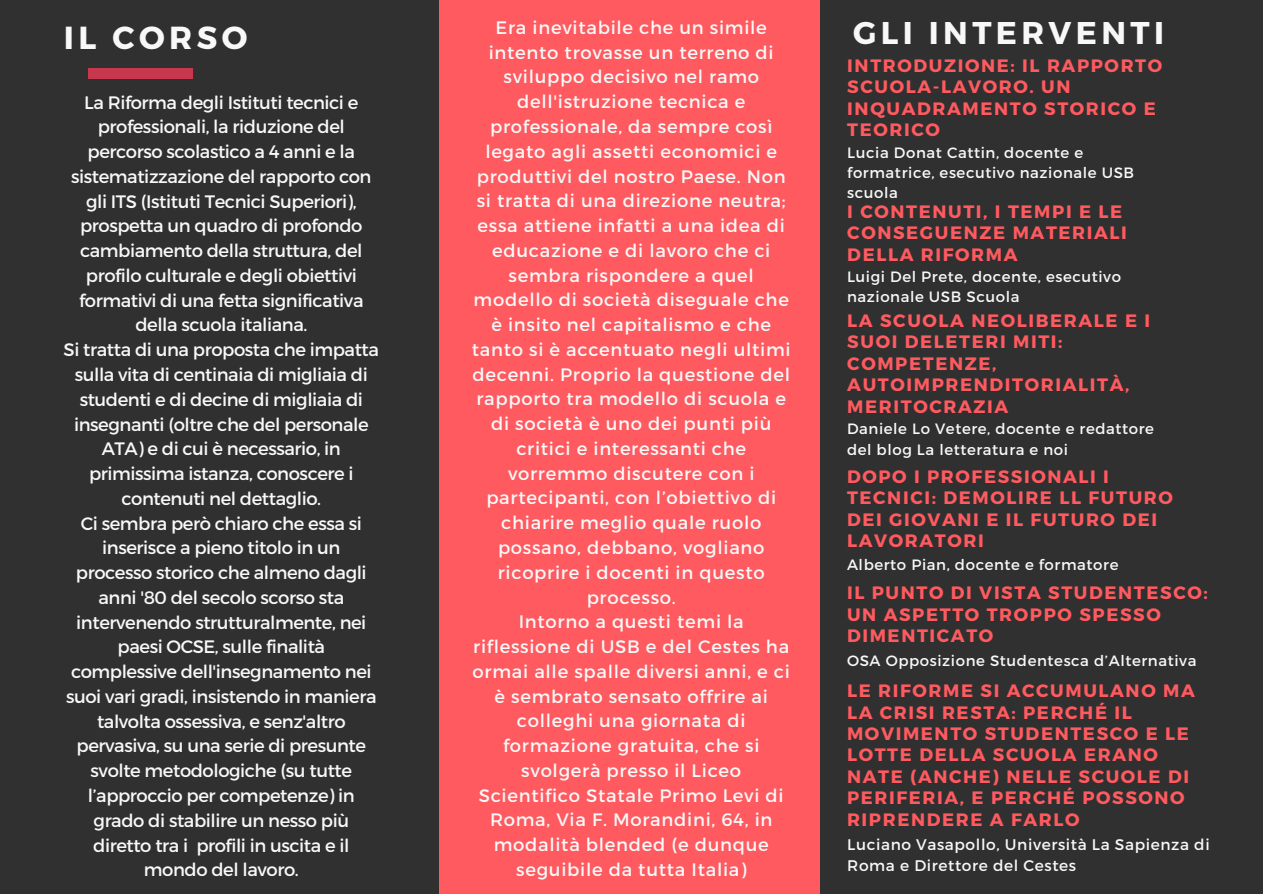
<style>
.page{position:relative;width:1263px;height:894px;background:#fff}
.page>*{position:absolute;margin:0;border:0;box-sizing:border-box;transform-origin:0 0}
.t1{font:700 31.95px "Montserrat";letter-spacing:.14em;color:#f8f8f8}
.t2{font:700 31.35px "Montserrat";letter-spacing:.14em;color:#f8f8f8}
.t3{font:18px/24.8px "Montserrat";letter-spacing:-.025em;color:#f8f8f8;text-align:center}
.t4{font:18px/24.8px "Montserrat";letter-spacing:.04em;color:#f8f8f8;text-align:center}
.t5{font:700 18px/21.3px "Montserrat";letter-spacing:.09em;color:#ff5a5f}
.t6{font:15.45px/20.9px "Montserrat";letter-spacing:.04em;color:#f8f8f8}
.t7{font:15px/20.2px "Montserrat";letter-spacing:.04em;color:#f8f8f8}
</style>
<div class="page">
<div style="left:0;top:0;width:1263px;height:893px;background:#303030"></div>
<div style="left:439px;top:0;width:380px;height:893px;background:#ff5a5f"></div>
<div style="left:88px;top:69px;width:105px;height:10px;background:#c7374e"></div>
<p class="t1" style="left:64px;top:16px;width:185px">IL CORSO</p>
<p class="t4" style="left:472px;top:14px;width:320px">Era inevitabile che un simile intento trovasse un terreno di sviluppo decisivo nel ramo dell'istruzione tecnica e professionale, da sempre così legato agli assetti economici e produttivi del nostro Paese. Non si tratta di una direzione neutra; essa attiene infatti a una idea di educazione e di lavoro che ci sembra rispondere a quel modello di società diseguale che è insito nel capitalismo e che tanto si è accentuato negli ultimi decenni. Proprio la questione del rapporto tra modello di scuola e di società è uno dei punti più critici e interessanti che vorremmo discutere con i partecipanti, con l’obiettivo di chiarire meglio quale ruolo possano, debbano, vogliano ricoprire i docenti in questo processo.</p>
<p class="t4" style="left:473px;top:608px;width:319px">Intorno a questi temi la riflessione di USB e del Cestes ha ormai alle spalle diversi anni, e ci è sembrato sensato offrire ai colleghi una giornata di formazione gratuita, che si svolgerà presso il Liceo<br>Scientifico Statale Primo Levi di<br>Roma, Via F. Morandini, 64, in modalità blended (e dunque seguibile da tutta Italia)</p>
<p class="t3" style="left:71px;top:89px;width:302px">La Riforma degli Istituti tecnici e professionali, la riduzione del percorso scolastico a 4 anni e la sistematizzazione del rapporto con gli ITS (Istituti Tecnici Superiori), prospetta un quadro di profondo cambiamento della struttura, del profilo culturale e degli obiettivi formativi di una fetta significativa della scuola italiana.</p>
<p class="t3" style="left:64px;top:336px;width:317px">Si tratta di una proposta che impatta sulla vita di centinaia di migliaia di studenti e di decine di migliaia di insegnanti (oltre che del personale ATA) e di cui è necessario, in primissima istanza, conoscere i contenuti nel dettaglio.</p>
<p class="t3" style="left:66px;top:509px;width:312px">Ci sembra però chiaro che essa si inserisce a pieno titolo in un processo storico che almeno dagli anni '80 del secolo scorso sta intervenendo strutturalmente, nei paesi OCSE, sulle finalità complessive dell'insegnamento nei suoi vari gradi, insistendo in maniera talvolta ossessiva, e senz'altro pervasiva, su una serie di presunte svolte metodologiche (su tutte l’approccio per competenze) in grado di stabilire un nesso più diretto tra i profili in uscita e il mondo del lavoro.</p>
<p class="t2" style="left:853px;top:12px;width:312px">GLI INTERVENTI</p>
<p class="t5" style="left:847px;top:54px;width:316px">INTRODUZIONE: IL RAPPORTO<br>SCUOLA-LAVORO. UN<br>INQUADRAMENTO STORICO E<br>TEORICO</p>
<p class="t7" style="left:847px;top:141px;width:288px">Lucia Donat Cattin, docente e formatrice, esecutivo nazionale USB scuola</p>
<p class="t5" style="left:847px;top:200px;width:281px">I CONTENUTI, I TEMPI E LE<br>CONSEGUENZE MATERIALI<br>DELLA RIFORMA</p>
<p class="t7" style="left:847px;top:266px;width:276px">Luigi Del Prete, docente, esecutivo nazionale USB Scuola</p>
<p class="t5" style="left:847px;top:309px;width:304px">LA SCUOLA NEOLIBERALE E I<br>SUOI DELETERI MITI:<br>COMPETENZE,<br>AUTOIMPRENDITORIALITÀ,<br>MERITOCRAZIA</p>
<p class="t7" style="left:847px;top:418px;width:309px">Daniele Lo Vetere, docente e redattore del blog La letteratura e noi</p>
<p class="t5" style="left:847px;top:465px;width:327px">DOPO I PROFESSIONALI I<br>TECNICI: DEMOLIRE LL FUTURO<br>DEI GIOVANI E IL FUTURO DEI<br>LAVORATORI</p>
<p class="t7" style="left:847px;top:553px;width:273px">Alberto Pian, docente e formatore</p>
<p class="t5" style="left:847px;top:581px;width:362px">IL PUNTO DI VISTA STUDENTESCO:<br>UN ASPETTO TROPPO SPESSO<br>DIMENTICATO</p>
<p class="t7" style="left:847px;top:649px;width:351px">OSA Opposizione Studentesca d’Alternativa</p>
<p class="t5" style="left:847px;top:679px;width:349px">LE RIFORME SI ACCUMULANO MA<br>LA CRISI RESTA: PERCHÉ IL<br>MOVIMENTO STUDENTESCO E LE<br>LOTTE DELLA SCUOLA ERANO<br>NATE (ANCHE) NELLE SCUOLE DI<br>PERIFERIA, E PERCHÉ POSSONO<br>RIPRENDERE A FARLO</p>
<p class="t6" style="left:847px;top:833px;width:364px">Luciano Vasapollo, Università La Sapienza di<br>Roma e Direttore del Cestes</p>
</div>
